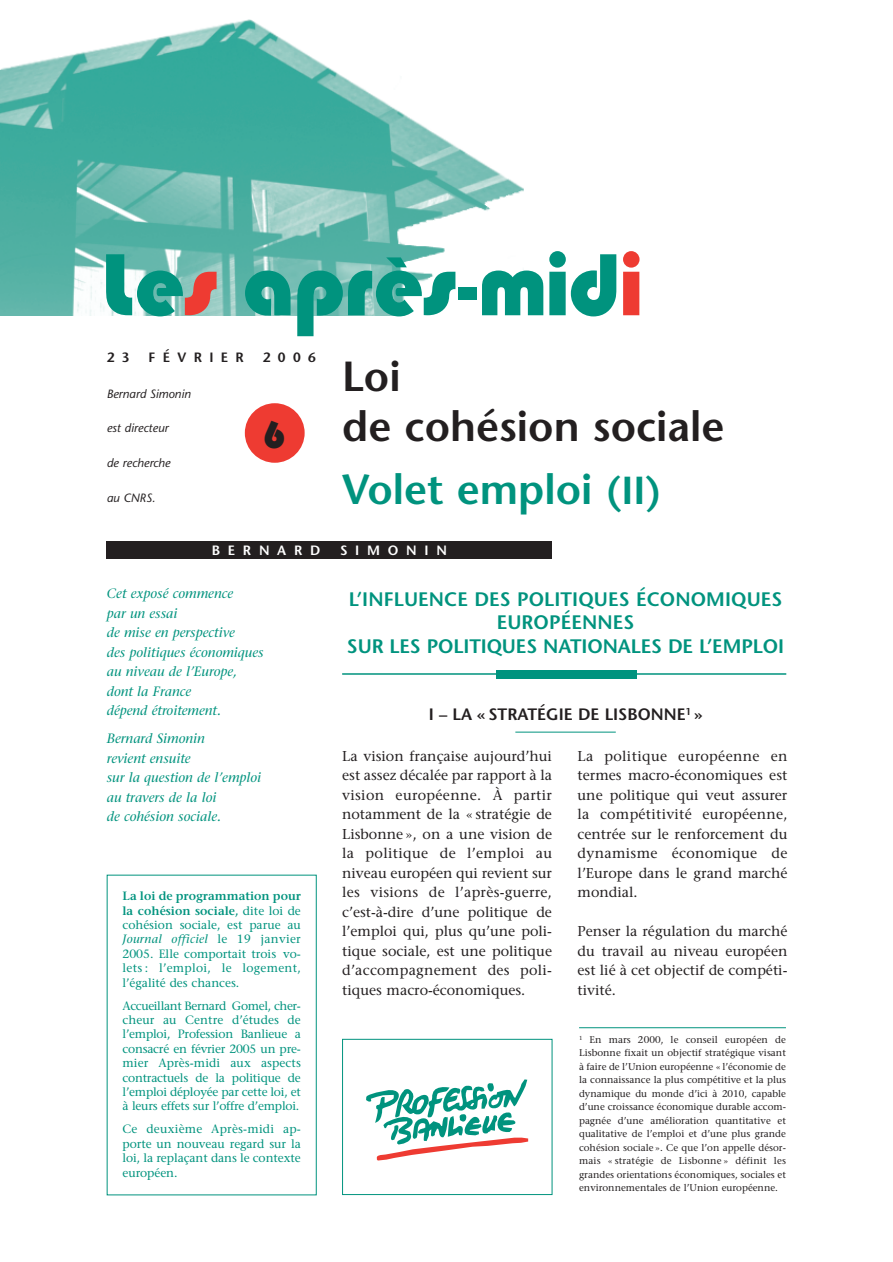
<style>
.page{position:relative;width:893px;height:1262px;background:#fff}
.page>*{position:absolute;margin:0;border:0;box-sizing:border-box;transform-origin:0 0}
.t1{font:900 85.5px "Blippo BT";color:#00937e}
.t2{font:600 42px/50.4px "Stone Sans";color:#231f20}
.t3{font:600 42px "Stone Sans";color:#00937e}
.t4{font:900 37.5px "Blippo BT";color:#231f20}
.t5{font:600 19.5px/23.4px "Stone Sans";letter-spacing:.005em;color:#00937e;text-align:center}
.t6{font:600 16.5px "Stone Sans";color:#231f20}
.t7{font:14.25px/19.5px "Stone Serif";color:#231f20;text-align:justify}
.t8{font:italic 13.5px/19.5px "Stone Serif";color:#00937e}
.t9{font:600 13.5px "Stone Sans";letter-spacing:.575em;color:#fff}
.t10{font:600 13.5px "Stone Sans";letter-spacing:.545em;color:#231f20}
.t11{font:12px/14.4px "Stone Serif";letter-spacing:-.005em;color:#00937e;text-align:justify}
.t12{font:italic 12px "Stone Sans";color:#231f20}
.t13{font:9.75px/13.5px "Stone Serif";color:#231f20;text-align:justify}
.s1{color:#ee3b32}
.s2{font-size:39px}
.s3{font-weight:600}
.s4{font-style:italic}
</style>
<div class="page">
<img style="left:0;top:19px;width:524px;height:296px">
<div style="left:107px;top:541px;width:445px;height:17px;background:#231f20"></div>
<svg style="left:399px;top:1079px;width:128px;height:38px"></svg>
<div style="left:342px;top:1039px;width:210px;height:155px;border:1px solid #00937e"></div>
<hr style="left:515px;top:731px;width:100px;height:1px;background:#00937e">
<div style="left:496px;top:670px;width:140px;height:8px;background:#00937e"></div>
<hr style="left:342px;top:673px;width:444px;height:1px;background:#00937e">
<hr style="left:579px;top:1027px;width:207px;height:1px;background:#00937e">
<h1 class="t1" style="left:102px;top:254px;width:541px">Le<span class="s1">s</span> après-mid<span class="s1">i</span></h1>
<p class="t10" style="left:107px;top:352px;width:24px">2 3</p>
<p class="t10" style="left:149px;top:352px;width:97px">FÉVRIER</p>
<p class="t10" style="left:263px;top:352px;width:55px">2006</p>
<p class="t12" style="left:107px;top:389px;width:85px">Bernard Simonin</p>
<p class="t12" style="left:107px;top:423px;width:63px">est directeur</p>
<p class="t12" style="left:107px;top:458px;width:65px">de recherche</p>
<p class="t12" style="left:107px;top:493px;width:50px">au CNRS.</p>
<h3 class="t4" style="left:242px;top:421px;width:67px"><span class="s1">●</span>6</h3>
<h2 class="t2" style="left:342px;top:355px;width:384px">Loi<br>de cohésion sociale</h2>
<h2 class="t3" style="left:342px;top:473px;width:321px">Volet emploi <span class="s2">(II)</span></h2>
<p class="t9" style="left:212px;top:545px;width:110px">BERNARD</p>
<p class="t9" style="left:340px;top:545px;width:109px">SIMONIN</p>
<p class="t8" style="left:107px;top:585px;width:158px">Cet exposé commence<br>par un essai<br>de mise en perspective<br>des politiques économiques au niveau de l’Europe, dont la France<br>dépend étroitement.</p>
<p class="t8" style="left:107px;top:730px;width:156px">Bernard Simonin<br>revient ensuite<br>sur la question de l’emploi au travers de la loi<br>de cohésion sociale.</p>
<p class="t11" style="left:122px;top:890px;width:180px"><span class="s3">La loi de programmation pour la cohésion sociale,</span> dite loi de cohésion sociale, est parue au <span class="s4">Journal officiel</span> le 19 janvier 2005. Elle comportait trois vo&shy;lets : l’emploi, le logement, l’égalité des chances.</p>
<p class="t11" style="left:122px;top:999px;width:180px">Accueillant Bernard Gomel, cher&shy;cheur au Centre d’études de l’emploi, Profession Banlieue a consacré en février 2005 un pre&shy;mier Après-midi aux aspects contractuels de la politique de l’emploi déployée par cette loi, et à leurs effets sur l’offre d’emploi.</p>
<p class="t11" style="left:122px;top:1123px;width:180px">Ce deuxième Après-midi ap&shy;porte un nouveau regard sur la loi, la replaçant dans le contexte européen.</p>
<h3 class="t5" style="left:347px;top:589px;width:438px">L’INFLUENCE DES POLITIQUES ÉCONOMIQUES<br>EUROPÉENNES<br>SUR LES POLITIQUES NATIONALES DE L’EMPLOI</h3>
<p class="t6" style="left:429px;top:707px;width:275px">I – LA « STRATÉGIE DE LISBONNE<sup>1</sup> »</p>
<p class="t7" style="left:342px;top:747px;width:211px">La vision française aujourd’hui est assez décalée par rapport à la vision européenne. À partir notamment de la « stratégie de Lisbonne », on a une vision de la politique de l’emploi au niveau européen qui revient sur les visions de l’après-guerre, c’est-à-dire d’une politique de l’emploi qui, plus qu’une poli&shy;tique sociale, est une politique d’accompagnement des poli&shy;tiques macro-économiques.</p>
<p class="t7" style="left:577px;top:747px;width:211px">La politique européenne en termes macro-économiques est une politique qui veut assurer la compétitivité européenne, centrée sur le renforcement du dynamisme économique de l’Europe dans le grand marché mondial.</p>
<p class="t7" style="left:577px;top:923px;width:211px">Penser la régulation du marché du travail au niveau européen est lié à cet objectif de compéti&shy;tivité.</p>
<p class="t13" style="left:579px;top:1033px;width:208px"><sup>1</sup> En mars 2000, le conseil européen de Lisbonne fixait un objectif stratégique visant à faire de l’Union européenne « l’économie de la connaissance la plus compétitive et la plus dynamique du monde d’ici à 2010, capable d’une croissance économique durable accom&shy;pagnée d’une amélioration quantitative et qualitative de l’emploi et d’une plus grande cohésion sociale ». Ce que l’on appelle désor&shy;mais « stratégie de Lisbonne » définit les grandes orientations économiques, sociales et environnementales de l’Union européenne.</p>
</div>
